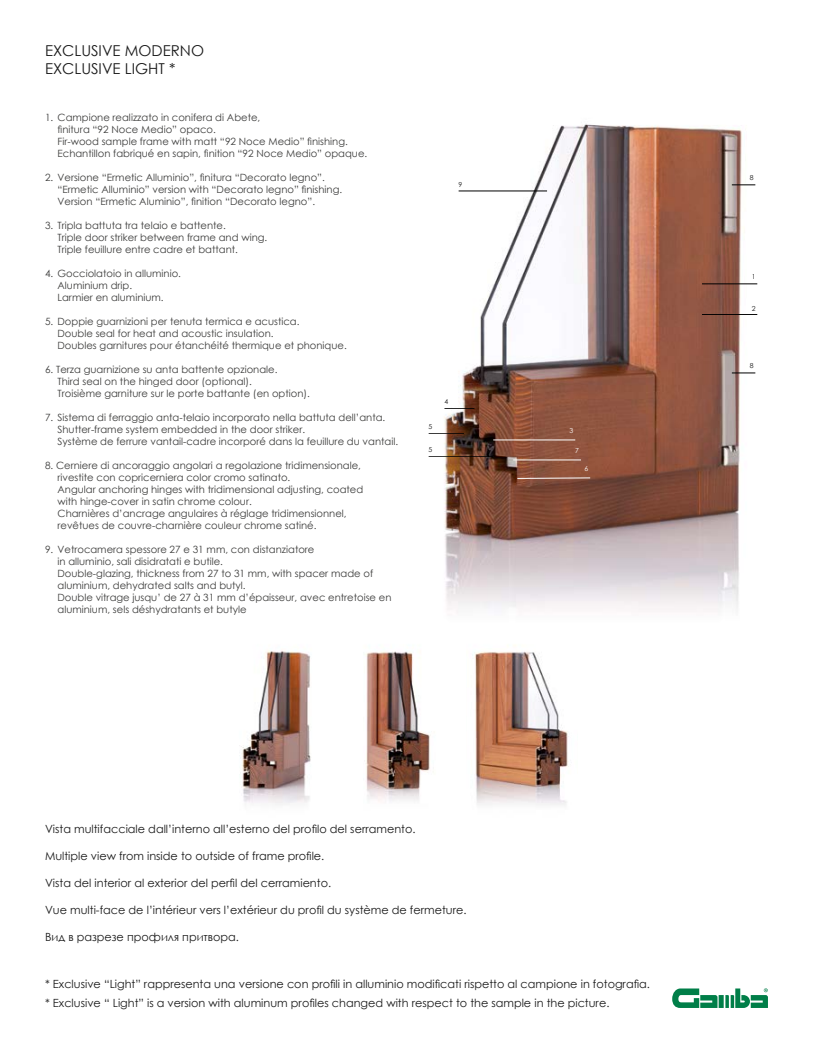
<style>
.page{position:relative;width:813px;height:1053px;background:#fff}
.page>*{position:absolute;margin:0;border:0;box-sizing:border-box;transform-origin:0 0}
.t1{font:15px/18px "Century Gothic";color:#1a1a1a}
.t2{font:11.25px/18.8px "Century Gothic";color:#1a1a1a}
.t3{font:10px/12px "Century Gothic";color:#3c3c3b}
.t4{font:6.88px "Century Gothic";color:#1a1a1a}
.t5{font:6.88px "Century Gothic";color:#fff}
</style>
<div class="page">
<svg style="left:672px;top:988px;width:95px;height:19px"></svg>
<img style="left:444px;top:124px;width:314px;height:489px">
<hr style="left:444px;top:408px;width:30px;height:1px;background:#000">
<hr style="left:428px;top:433px;width:36px;height:1px;background:#000">
<hr style="left:428px;top:456px;width:65px;height:1px;background:#000">
<hr style="left:458px;top:191px;width:89px;height:1px;background:#000">
<hr style="left:702px;top:283px;width:55px;height:1px;background:#000">
<hr style="left:702px;top:314px;width:55px;height:1px;background:#000">
<svg style="left:731px;top:373px;width:24px;height:1px"></svg>
<svg style="left:731px;top:185px;width:24px;height:1px"></svg>
<hr style="left:493px;top:439px;width:82px;height:1px;background:#fff">
<hr style="left:513px;top:459px;width:68px;height:1px;background:#fff">
<svg style="left:517px;top:477px;width:73px;height:1px"></svg>
<img style="left:365px;top:651px;width:66px;height:150px">
<img style="left:239px;top:650px;width:72px;height:155px">
<img style="left:472px;top:645px;width:97px;height:160px">
<h1 class="t1" style="left:45px;top:42px;width:160px">EXCLUSIVE MODERNO<br>EXCLUSIVE LIGHT *</h1>
<p class="t3" style="left:58px;top:111px;width:311px;text-indent:-12px">1. Campione realizzato in conifera di Abete,<br>finitura “92 Noce Medio” opaco.<br>Fir-wood sample frame with matt “92 Noce Medio” finishing.<br>Echantillon fabriqué en sapin, finition “92 Noce Medio” opaque.</p>
<p class="t3" style="left:58px;top:171px;width:286px;text-indent:-12px">2. Versione “Ermetic Alluminio”, finitura “Decorato legno”. “Ermetic Alluminio” version with “Decorato legno” finishing.<br>Version “Ermetic Aluminio”, finition “Decorato legno”.</p>
<p class="t3" style="left:58px;top:219px;width:211px;text-indent:-12px">3. Tripla battuta tra telaio e battente.<br>Triple door striker between frame and wing.<br>Triple feuillure entre cadre et battant.</p>
<p class="t3" style="left:58px;top:267px;width:125px;text-indent:-12px">4. Gocciolatoio in alluminio.<br>Aluminium drip.<br>Larmier en aluminium.</p>
<p class="t3" style="left:58px;top:315px;width:291px;text-indent:-12px">5. Doppie guarnizioni per tenuta termica e acustica.<br>Double seal for heat and acoustic insulation.<br>Doubles garnitures pour étanchéité thermique et phonique.</p>
<p class="t3" style="left:58px;top:363px;width:254px;text-indent:-12px">6. Terza guarnizione su anta battente opzionale.<br>Third seal on the hinged door (optional).<br>Troisième garniture sur le porte battante (en option).</p>
<p class="t3" style="left:58px;top:411px;width:342px;text-indent:-12px">7. Sistema di ferraggio anta-telaio incorporato nella battuta dell’anta.<br>Shutter-frame system embedded in the door striker.<br>Système de ferrure vantail-cadre incorporé dans la feuillure du vantail.</p>
<p class="t3" style="left:58px;top:459px;width:307px;text-indent:-12px">8. Cerniere di ancoraggio angolari a regolazione tridimensionale, rivestite con copricerniera color cromo satinato.<br>Angular anchoring hinges with tridimensional adjusting, coated with hinge-cover in satin chrome colour.<br>Charnières d’ancrage angulaires à réglage tridimensionnel, revêtues de couvre-charnière couleur chrome satiné.</p>
<p class="t3" style="left:58px;top:543px;width:335px;text-indent:-12px">9. Vetrocamera spessore 27 e 31 mm, con distanziatore<br>in alluminio, sali disidratati e butile.<br>Double-glazing, thickness from 27 to 31 mm, with spacer made of aluminium, dehydrated salts and butyl.<br>Double vitrage jusqu’ de 27 à 31 mm d’épaisseur, avec entretoise en aluminium, sels déshydratants et butyle</p>
<p class="t4" style="left:458px;top:179px;width:5px">9</p>
<p class="t4" style="left:428px;top:421px;width:5px">5</p>
<p class="t4" style="left:428px;top:444px;width:5px">5</p>
<p class="t4" style="left:444px;top:396px;width:5px">4</p>
<p class="t5" style="left:569px;top:425px;width:5px">3</p>
<p class="t5" style="left:575px;top:445px;width:5px">7</p>
<p class="t5" style="left:584px;top:463px;width:5px">6</p>
<p class="t2" style="left:45px;top:819px;width:372px">Vista multifacciale dall’interno all’esterno del profilo del serramento.</p>
<p class="t2" style="left:45px;top:846px;width:281px">Multiple view from inside to outside of frame profile.</p>
<p class="t2" style="left:45px;top:873px;width:287px">Vista del interior al exterior del perfil del cerramiento.</p>
<p class="t2" style="left:45px;top:900px;width:423px">Vue multi-face de l’intérieur vers l’extérieur du profil du système de fermeture.</p>
<p class="t2" style="left:45px;top:927px;width:195px">Вид в разрезе профиля притвора.</p>
<p class="t2" style="left:45px;top:974px;width:606px">* Exclusive “Light” rappresenta una versione con profili in alluminio modificati rispetto al campione in fotografia. * Exclusive “ Light” is a version with aluminum profiles changed with respect to the sample in the picture.</p>
<p class="t4" style="left:749px;top:173px;width:5px">8</p>
<p class="t4" style="left:751px;top:272px;width:5px">1</p>
<p class="t4" style="left:751px;top:304px;width:5px">2</p>
<p class="t4" style="left:749px;top:361px;width:5px">8</p>
</div>
